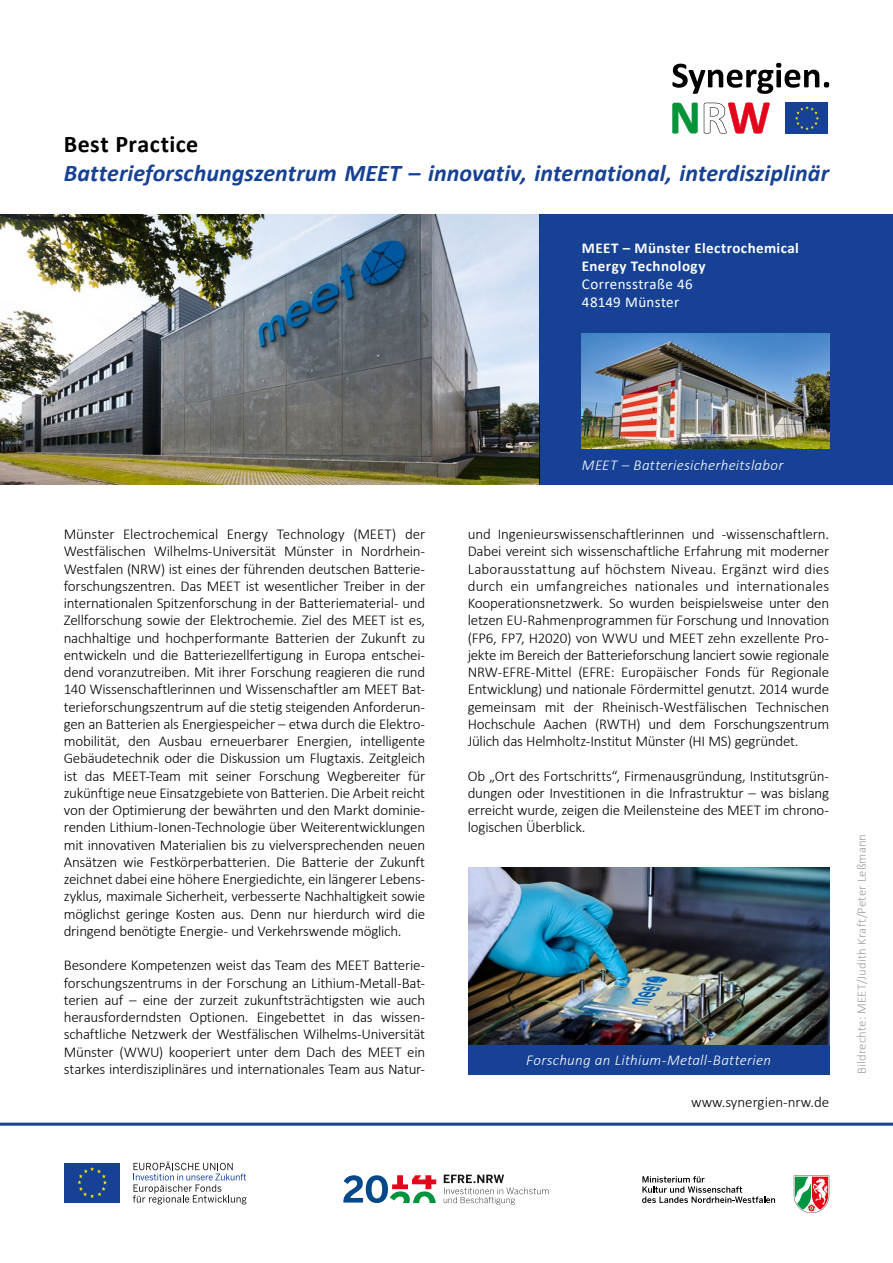
<style>
.page{position:relative;width:893px;height:1263px;background:#fff}
.page>*{position:absolute;margin:0;border:0;box-sizing:border-box;transform-origin:0 0}
.t1{font:italic 700 24px "Calibri";color:#164194}
.t2{font:700 24px "Calibri";letter-spacing:.02em;color:#000}
.t3{font:300 15px/17.2px "Calibri";letter-spacing:-.015em;color:#000;text-align:justify}
.t4{font:italic 300 15px "Calibri";letter-spacing:.02em;color:#fff}
.t5{font:700 15px/18px "Calibri";letter-spacing:.025em;color:#fff}
.t6{font:15px/18px "Calibri";letter-spacing:.02em;color:#fff}
.t7{font:300 12.75px "Calibri";letter-spacing:.01em;color:#9d9d9c}
</style>
<div class="page">
<div style="left:539px;top:215px;width:354px;height:270px;background:#164194"></div>
<svg style="left:672px;top:63px;width:157px;height:31px"></svg>
<div style="left:786px;top:102px;width:42px;height:32px;background:#164194"></div>
<svg style="left:795px;top:106px;width:24px;height:24px"></svg>
<svg style="left:672px;top:103px;width:26px;height:31px"></svg>
<svg style="left:704px;top:103px;width:66px;height:31px"></svg>
<div style="left:64px;top:1163px;width:56px;height:39px;background:#164194"></div>
<svg style="left:77px;top:1167px;width:30px;height:31px"></svg>
<svg style="left:133px;top:1161px;width:114px;height:43px"></svg>
<svg style="left:794px;top:1175px;width:35px;height:38px"></svg>
<svg style="left:642px;top:1176px;width:133px;height:27px"></svg>
<svg style="left:343px;top:1175px;width:93px;height:28px"></svg>
<svg style="left:444px;top:1174px;width:105px;height:30px"></svg>
<hr style="left:0;top:1123px;width:893px;height:3px;background:#164194">
<img style="left:582px;top:334px;width:247px;height:115px">
<div style="left:468px;top:1045px;width:361px;height:30px;background:#164194"></div>
<img style="left:1px;top:215px;width:538px;height:270px">
<img style="left:468px;top:867px;width:361px;height:178px">
<h1 class="t2" style="left:64px;top:127px;width:136px">Best Practice</h1>
<h1 class="t1" style="left:64px;top:156px;width:767px">Batterieforschungszentrum MEET – innovativ, international, interdisziplinär</h1>
<p class="t5" style="left:582px;top:239px;width:218px">MEET – Münster Electrochemical<br>Energy Technology</p>
<p class="t6" style="left:582px;top:275px;width:112px">Corrensstraße 46<br>48149 Münster</p>
<p class="t3" style="left:64px;top:525px;width:363px">Münster Electrochemical Energy Technology (MEET) der Westfälischen Wilhelms-Universität Münster in Nordrhein-Westfalen (NRW) ist eines der führenden deutschen Batterie&shy;forschungszentren. Das MEET ist wesentlicher Treiber in der internationalen Spitzenforschung in der Batteriematerial- und Zellforschung sowie der Elektrochemie. Ziel des MEET ist es, nachhaltige und hochperformante Batterien der Zukunft zu entwickeln und die Batteriezellfertigung in Europa entschei&shy;dend voranzutreiben. Mit ihrer Forschung reagieren die rund 140 Wissenschaftlerinnen und Wissenschaftler am MEET Bat&shy;terieforschungszentrum auf die stetig steigenden Anforderun&shy;gen an Batterien als Energiespeicher – etwa durch die Elektro&shy;mobilität, den Ausbau erneuerbarer Energien, intelligente Gebäudetechnik oder die Diskussion um Flugtaxis. Zeitgleich ist das MEET-Team mit seiner Forschung Wegbereiter für zukünftige neue Einsatzgebiete von Batterien. Die Arbeit reicht von der Optimierung der bewährten und den Markt dominie&shy;renden Lithium-Ionen-Technologie über Weiterentwicklungen mit innovativen Materialien bis zu vielversprechenden neuen Ansätzen wie Festkörperbatterien. Die Batterie der Zukunft zeichnet dabei eine höhere Energiedichte, ein längerer Lebens&shy;zyklus, maximale Sicherheit, verbesserte Nachhaltigkeit sowie möglichst geringe Kosten aus. Denn nur hierdurch wird die dringend benötigte Energie- und Verkehrswende möglich.</p>
<p class="t3" style="left:64px;top:956px;width:363px">Besondere Kompetenzen weist das Team des MEET Batterie&shy;forschungszentrums in der Forschung an Lithium-Metall-Bat&shy;terien auf – eine der zurzeit zukunftsträchtigsten wie auch herausforderndsten Optionen. Eingebettet in das wissen&shy;schaftliche Netzwerk der Westfälischen Wilhelms-Universität Münster (WWU) kooperiert unter dem Dach des MEET ein starkes interdisziplinäres und internationales Team aus Natur-</p>
<p class="t4" style="left:582px;top:456px;width:203px">MEET – Batteriesicherheitslabor</p>
<p class="t3" style="left:468px;top:525px;width:363px">und Ingenieurswissenschaftlerinnen und -wissenschaftlern.<br>Dabei vereint sich wissenschaftliche Erfahrung mit moderner Laborausstattung auf höchstem Niveau. Ergänzt wird dies durch ein umfangreiches nationales und internationales Kooperationsnetzwerk. So wurden beispielsweise unter den letzen EU-Rahmenprogrammen für Forschung und Innovation (FP6, FP7, H2020) von WWU und MEET zehn exzellente Pro&shy;jekte im Bereich der Batterieforschung lanciert sowie regionale NRW-EFRE-Mittel (EFRE: Europäischer Fonds für Regionale Entwicklung) und nationale Fördermittel genutzt. 2014 wurde gemeinsam mit der Rheinisch-Westfälischen Technischen Hochschule Aachen (RWTH) und dem Forschungszentrum Jülich das Helmholtz-Institut Münster (HI MS) gegründet.</p>
<p class="t3" style="left:468px;top:767px;width:363px">Ob „Ort des Fortschritts“, Firmenausgründung, Institutsgrün&shy;dungen oder Investitionen in die Infrastruktur – was bislang erreicht wurde, zeigen die Meilensteine des MEET im chrono&shy;logischen Überblick.</p>
<p class="t4" style="left:526px;top:1051px;width:246px">Forschung an Lithium-Metall-Batterien</p>
<p class="t3" style="left:691px;top:1093px;width:140px">www.synergien-nrw.de</p>
<p class="t7" style="left:854px;top:1074px;width:242px;rotate:-90deg">Bildrechte: MEET/Judith Kraft/Peter Leßmann</p>
</div>
